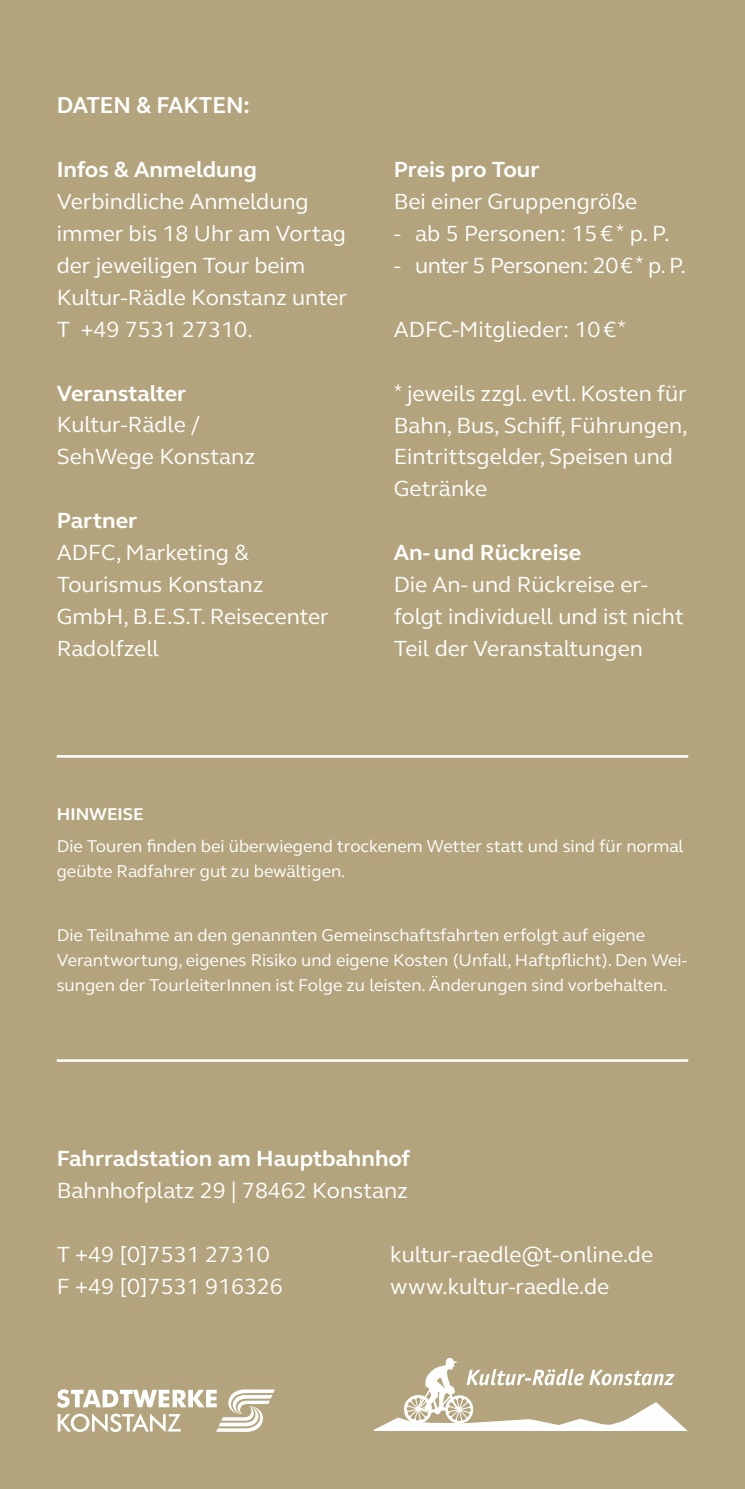
<style>
.page{position:relative;width:745px;height:1489px;background:#fff}
.page>*{position:absolute;margin:0;border:0;box-sizing:border-box;transform-origin:0 0}
.t1{font:700 23.5px "FS Elliot Pro";color:#fff;scale:.95 1}
.t2{font:22.5px/32px "FS Elliot Pro";color:#fff}
.t3{font:700 22.5px "FS Elliot Pro";color:#fff}
.t4{font:22.5px "FS Elliot Pro";letter-spacing:-.02em;color:#fff}
.t5{font:17.5px/25px "FS Elliot Pro";color:#fff}
.t6{font:700 17.5px "FS Elliot Pro";color:#fff}
</style>
<div class="page">
<div style="left:0;top:0;width:744px;height:1488px;background:#b4a47d"></div>
<hr style="left:57px;top:755px;width:630px;height:2px;background:#fff">
<hr style="left:57px;top:1059px;width:630px;height:2px;background:#fff">
<svg style="left:57px;top:1389px;width:218px;height:42px"></svg>
<svg style="left:374px;top:1357px;width:313px;height:73px"></svg>
<p class="t1" style="left:57px;top:90px;width:205px">DATEN &amp; FAKTEN:</p>
<p class="t3" style="left:57px;top:154px;width:201px">Infos &amp; Anmeldung</p>
<p class="t2" style="left:57px;top:185px;width:292px">Verbindliche Anmeldung immer bis 18 Uhr am Vortag der jeweiligen Tour beim<br>Kultur-Rädle Konstanz unter<br>T +49 7531 27310.</p>
<p class="t3" style="left:57px;top:378px;width:131px">Veranstalter</p>
<p class="t2" style="left:57px;top:408px;width:200px">Kultur-Rädle /<br>SehWege Konstanz</p>
<p class="t3" style="left:57px;top:505px;width:82px">Partner</p>
<p class="t2" style="left:57px;top:536px;width:273px">ADFC, Marketing &amp;<br>Tourismus Konstanz<br>GmbH, B.E.S.T. Reisecenter<br>Radolfzell</p>
<p class="t3" style="left:393px;top:154px;width:147px">Preis pro Tour</p>
<p class="t2" style="left:393px;top:185px;width:245px">Bei einer Gruppengröße</p>
<p class="t2" style="left:393px;top:217px;width:277px">- ab 5 Personen: 15€ <sup>*</sup> p. P.</p>
<p class="t4" style="left:393px;top:250px;width:294px">- unter 5 Personen: 20€<sup>*</sup> p. P.</p>
<p class="t2" style="left:393px;top:312px;width:234px">ADFC-Mitglieder: 10€<sup>*</sup></p>
<p class="t2" style="left:393px;top:376px;width:295px"><sup>*</sup> jeweils zzgl. evtl. Kosten für<br>Bahn, Bus, Schiff, Führungen,<br>Eintrittsgelder, Speisen und<br>Getränke</p>
<p class="t3" style="left:393px;top:537px;width:189px">An- und Rückreise</p>
<p class="t2" style="left:393px;top:568px;width:291px">Die An- und Rückreise er&shy;folgt individuell und ist nicht<br>Teil der Veranstaltungen</p>
<p class="t6" style="left:57px;top:802px;width:88px">HINWEISE</p>
<p class="t5" style="left:57px;top:833px;width:628px">Die Touren finden bei überwiegend trockenem Wetter statt und sind für normal geübte Radfahrer gut zu bewältigen.</p>
<p class="t5" style="left:57px;top:922px;width:631px">Die Teilnahme an den genannten Gemeinschaftsfahrten erfolgt auf eigene<br>Verantwortung, eigenes Risiko und eigene Kosten (Unfall, Haftpflicht). Den Wei&shy;sungen der TourleiterInnen ist Folge zu leisten. Änderungen sind vorbehalten.</p>
<p class="t3" style="left:57px;top:1143px;width:355px">Fahrradstation am Hauptbahnhof</p>
<p class="t2" style="left:57px;top:1173px;width:352px">Bahnhofplatz 29 | 78462 Konstanz</p>
<p class="t2" style="left:57px;top:1237px;width:227px">T +49 [0]7531 27310<br>F +49 [0]7531 916326</p>
<p class="t2" style="left:390px;top:1237px;width:264px">kultur-raedle@t-online.de www.kultur-raedle.de</p>
</div>
